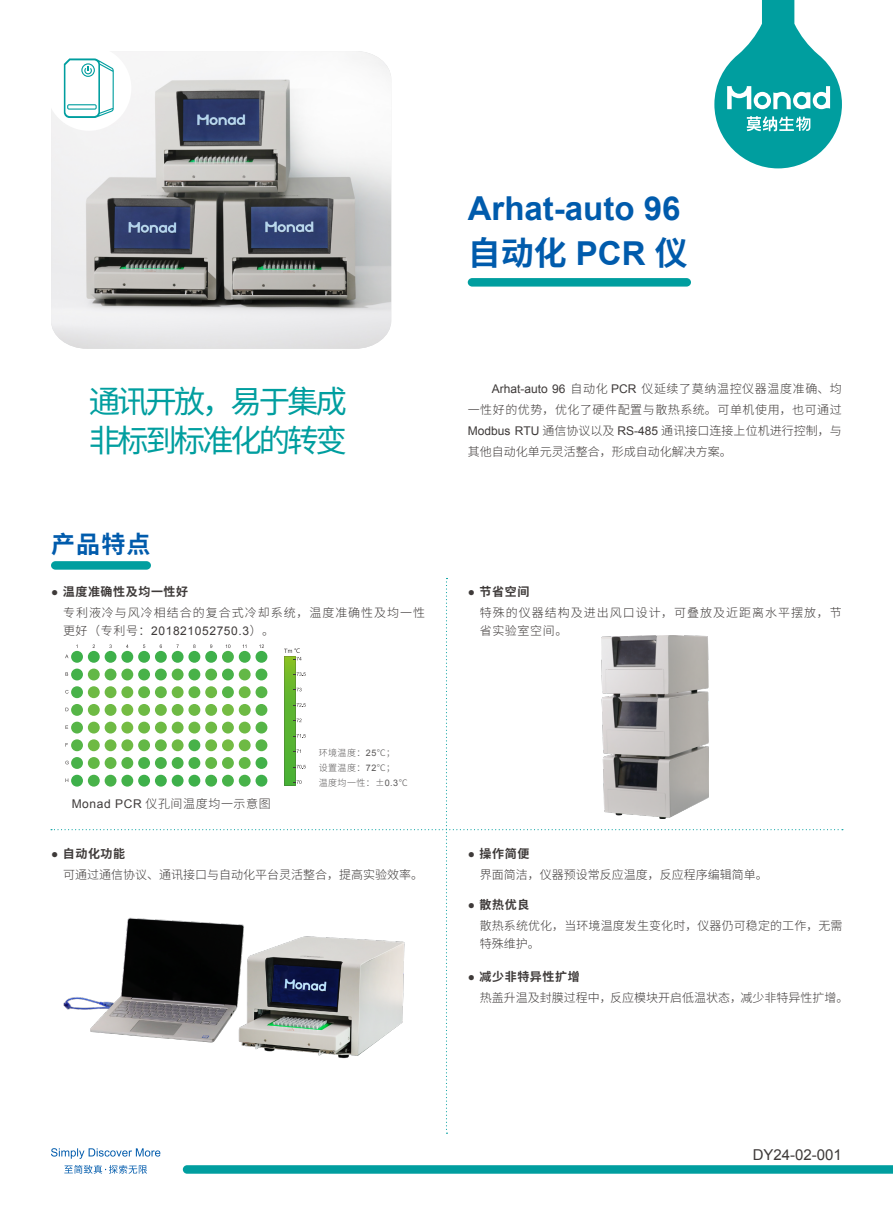
<style>
.page{position:relative;width:893px;height:1212px;background:#fff}
.page>*{position:absolute;margin:0;border:0;box-sizing:border-box;transform-origin:0 0}
.t1{font:700 33px "Arial";color:#005bac}
.t2{font:700 33px "Noto Sans Hans";color:#005bac}
.t3{font:31.5px/39px "Noto Sans Hans";letter-spacing:-.1em;color:#009e9f}
.t4{font:700 24px "Noto Sans Hans";color:#005bac}
.t5{font:15px "Arial";color:#3e3a39}
.t6{font:300 12px/21px "Noto Sans Hans";letter-spacing:.005em;color:#3e3a39}
.t7{font:300 12px/21px "Noto Sans Hans";letter-spacing:.08em;color:#3e3a39}
.t8{font:300 12px/21px "Noto Sans Hans";letter-spacing:.085em;color:#3e3a39}
.t9{font:12px "Arial";letter-spacing:.05em;color:#3e3a39}
.t10{font:300 12px "Noto Sans Hans";letter-spacing:.05em;color:#3e3a39}
.t11{font:300 9px/15px "Noto Sans Hans";letter-spacing:.05em;color:#595757}
.s1{font-family:"Arial"}
.s2{font-family:"Arial";font-weight:700}
.s3{font-weight:700}
.s4{font-family:"Noto Sans Hans";font-weight:300}
.s5{font-family:"Arial";font-weight:400}
</style>
<div class="page">
<img style="left:51px;top:51px;width:340px;height:298px">
<svg style="left:714px;top:0;width:128px;height:168px"></svg>
<svg style="left:183px;top:1165px;width:710px;height:9px;background:#0ea3a4"></svg>
<svg style="left:51px;top:1148px;width:109px;height:11px"></svg>
<svg style="left:64px;top:1165px;width:83px;height:9px"></svg>
<div style="left:46px;top:46px;width:85px;height:85px;background:#fff;border-radius:50%"></div>
<svg style="left:64px;top:58px;width:50px;height:60px"></svg>
<div style="left:468px;top:278px;width:223px;height:9px;background:#009e9f;border-radius:4px"></div>
<div style="left:51px;top:561px;width:100px;height:9px;background:#009e9f;border-radius:4px"></div>
<svg style="left:51px;top:578px;width:792px;height:556px"></svg>
<img style="left:60px;top:910px;width:348px;height:160px">
<img style="left:601px;top:636px;width:108px;height:182px">
<h1 class="t1" style="left:468px;top:187px;width:214px">Arhat-auto 96</h1>
<h1 class="t2" style="left:468px;top:235px;width:222px">自动化 <span class="s1">PCR</span> 仪</h1>
<h2 class="t3" style="left:89px;top:382px;width:260px">通讯开放，易于集成非标到标准化的转变</h2>
<h3 class="t4" style="left:51px;top:530px;width:101px">产品特点</h3>
<p class="t7" style="left:63px;top:581px;width:364px;text-indent:-12px"><span class="s2">●</span> <span class="s3">温度准确性及均一性好<br></span>专利液冷与风冷相结合的复合式冷却系统，温度准确性及均一性</p>
<p class="t9" style="left:63px;top:623px;width:213px"><span class="s4">更好（专利号：</span>201821052750.3<span class="s4">）。</span></p>
<p class="t6" style="left:468px;top:379px;width:376px;text-align:justify;text-indent:24px"><span class="s5">Arhat-auto 96</span> 自动化 <span class="s5">PCR</span> 仪延续了莫纳温控仪器温度准确、均一性好的优势，优化了硬件配置与散热系统。可单机使用，也可通过<span class="s5">Modbus RTU</span> 通信协议以及 <span class="s5">RS-485</span> 通讯接口连接上位机进行控制，与其他自动化单元灵活整合，形成自动化解决方案。</p>
<p class="t8" style="left:480px;top:581px;width:364px;text-indent:-12px"><span class="s2">●</span> <span class="s3">节省空间<br></span>特殊的仪器结构及进出风口设计，可叠放及近距离水平摆放，节</p>
<p class="t6" style="left:480px;top:620px;width:89px">省实验室空间。</p>
<p class="t11" style="left:319px;top:745px;width:91px">环境温度：<span class="s5">25</span>℃；<br>设置温度：<span class="s5">72</span>℃；<br>温度均一性：±<span class="s5">0.3</span>℃</p>
<p class="t10" style="left:72px;top:797px;width:201px"><span class="s5">Monad PCR</span> 仪孔间温度均一示意图</p>
<p class="t6" style="left:63px;top:843px;width:362px;text-indent:-12px"><span class="s2">●</span> <span class="s3">自动化功能<br></span>可通过通信协议、通讯接口与自动化平台灵活整合，提高实验效率。</p>
<p class="t6" style="left:480px;top:843px;width:289px;text-indent:-12px"><span class="s2">●</span> <span class="s3">操作简便<br></span>界面简洁，仪器预设常反应温度，反应程序编辑简单。</p>
<p class="t6" style="left:480px;top:894px;width:364px;text-indent:-12px"><span class="s2">●</span> <span class="s3">散热优良<br></span>散热系统优化，当环境温度发生变化时，仪器仍可稳定的工作，无需</p>
<p class="t6" style="left:480px;top:933px;width:61px">特殊维护。</p>
<p class="t6" style="left:480px;top:966px;width:370px;text-indent:-12px"><span class="s2">●</span> <span class="s3">减少非特异性扩增<br></span>热盖升温及封膜过程中，反应模块开启低温状态，减少非特异性扩增。</p>
<p class="t5" style="left:753px;top:1144px;width:91px">DY24-02-001</p>
</div>
